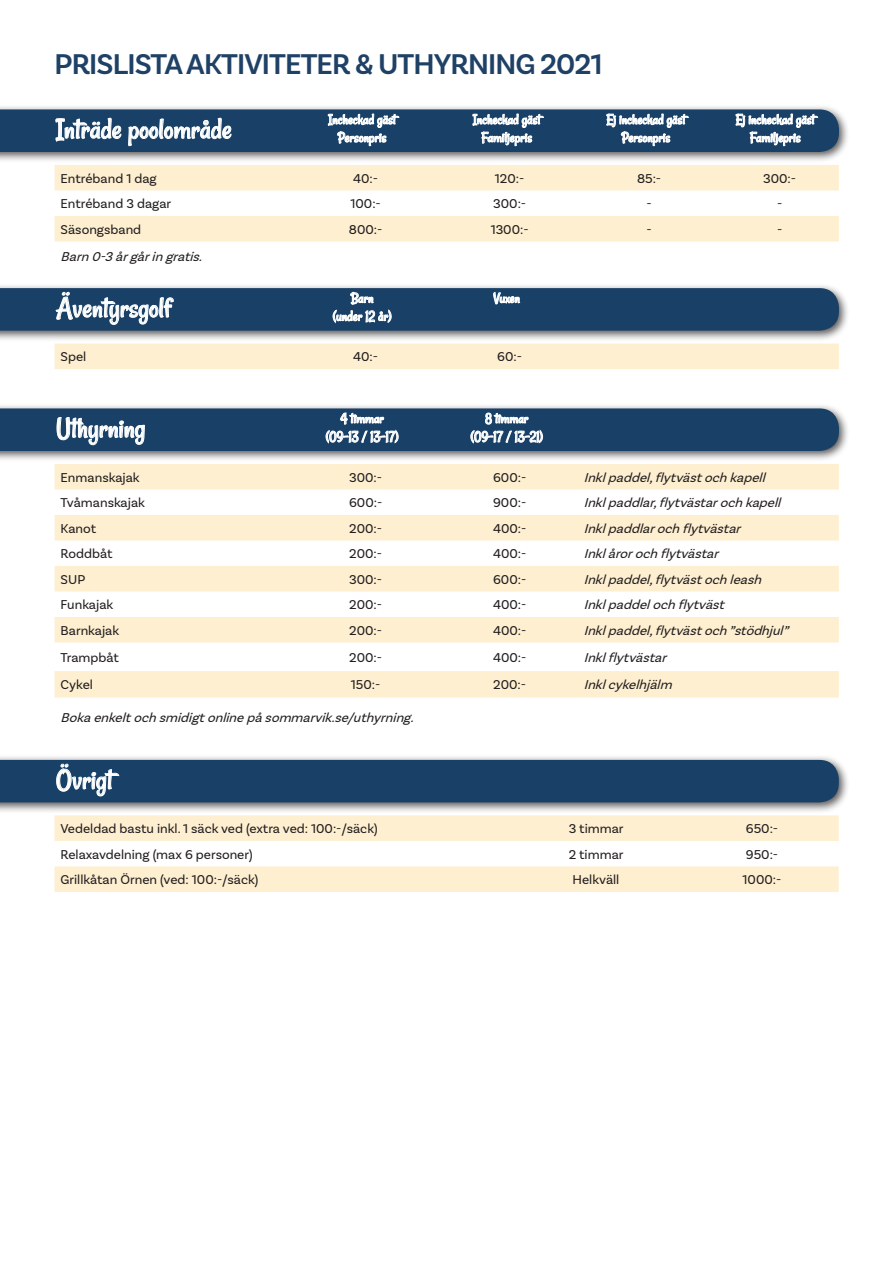
<style>
.page{position:relative;width:893px;height:1263px;background:#fff}
.page>*{position:absolute;margin:0;border:0;box-sizing:border-box;transform-origin:0 0}
.Rubrik{font:30px "Rancho";color:#fff}
.Rubrik-2{font:600 30px "Basic Sans";letter-spacing:-.03em;color:#1f4166}
.Rubrik-3{font:15px/18px "Rancho";color:#fff;text-align:center}
.Stuginfotext_svart{font:13.5px "Basic Sans";color:#231f20}
.Stuginfotext_svart-2{font:italic 13.5px "Basic Sans";color:#231f20}
</style>
<div class="page">
<svg style="left:55px;top:182px;width:784px;height:59px;fill:#feefd0"></svg>
<div style="left:0;top:104px;width:850px;height:59px;background:#231f20;opacity:.75"></div>
<svg style="left:0;top:109px;width:839px;height:73px;background:#80919f"></svg>
<div style="left:55px;top:344px;width:784px;height:25px;background:#feefd0"></div>
<div style="left:0;top:283px;width:850px;height:59px;background:#231f20;opacity:.75"></div>
<svg style="left:0;top:288px;width:839px;height:43px;background:#24496e"></svg>
<svg style="left:55px;top:464px;width:784px;height:234px;fill:#feefd0"></svg>
<div style="left:0;top:403px;width:850px;height:59px;background:#231f20;opacity:.75"></div>
<svg style="left:0;top:408px;width:839px;height:43px;background:#274c71"></svg>
<svg style="left:54px;top:815px;width:785px;height:77px;fill:#feefd0"></svg>
<div style="left:0;top:755px;width:850px;height:58px;background:#231f20;opacity:.75"></div>
<div style="left:0;top:760px;width:839px;height:42px;background:#194168"></div>
<p class="Rubrik-2" style="left:55px;top:46px;width:549px">PRISLISTA AKTIVITETER &amp; UTHYRNING 2021</p>
<p class="Rubrik-3" style="left:328px;top:111px;width:69px">Incheckad gäst<br>Personpris</p>
<p class="Rubrik-3" style="left:473px;top:111px;width:69px">Incheckad gäst<br>Familjepris</p>
<p class="Rubrik-3" style="left:606px;top:111px;width:80px">Ej incheckad gäst<br>Personpris</p>
<p class="Rubrik-3" style="left:736px;top:111px;width:80px">Ej incheckad gäst</p>
<p class="Rubrik" style="left:56px;top:111px;width:177px">Inträde poolområde</p>
<p class="Rubrik-3" style="left:750px;top:129px;width:52px">Familjepris</p>
<p class="Stuginfotext_svart" style="left:61px;top:170px;width:98px">Entréband 1 dag</p>
<p class="Stuginfotext_svart" style="left:353px;top:170px;width:26px">40:-</p>
<p class="Stuginfotext_svart" style="left:495px;top:170px;width:31px">120:-</p>
<p class="Stuginfotext_svart" style="left:637px;top:170px;width:26px">85:-</p>
<p class="Stuginfotext_svart" style="left:763px;top:170px;width:34px">300:-</p>
<p class="Stuginfotext_svart" style="left:61px;top:196px;width:112px">Entréband 3 dagar</p>
<p class="Stuginfotext_svart" style="left:350px;top:196px;width:32px">100:-</p>
<p class="Stuginfotext_svart" style="left:493px;top:196px;width:34px">300:-</p>
<p class="Stuginfotext_svart" style="left:646px;top:196px;width:7px">-</p>
<p class="Stuginfotext_svart" style="left:777px;top:196px;width:7px">-</p>
<p class="Stuginfotext_svart" style="left:61px;top:221px;width:82px">Säsongsband</p>
<p class="Stuginfotext_svart" style="left:349px;top:221px;width:35px">800:-</p>
<p class="Stuginfotext_svart" style="left:491px;top:221px;width:39px">1300:-</p>
<p class="Stuginfotext_svart" style="left:646px;top:221px;width:7px">-</p>
<p class="Stuginfotext_svart" style="left:777px;top:221px;width:7px">-</p>
<p class="Stuginfotext_svart-2" style="left:61px;top:248px;width:147px">Barn0-3årgåringratis.</p>
<p class="Rubrik" style="left:56px;top:290px;width:117px">Äventyrsgolf</p>
<p class="Rubrik-3" style="left:333px;top:289px;width:60px">Barn<br>(under 12 år)</p>
<p class="Rubrik-3" style="left:493px;top:289px;width:28px">Vuxen</p>
<p class="Stuginfotext_svart" style="left:61px;top:349px;width:27px">Spel</p>
<p class="Stuginfotext_svart" style="left:353px;top:349px;width:26px">40:-</p>
<p class="Stuginfotext_svart" style="left:497px;top:349px;width:26px">60:-</p>
<p class="Rubrik" style="left:56px;top:410px;width:91px">Uthyrning</p>
<p class="Rubrik-3" style="left:326px;top:410px;width:74px">4 timmar (09-13 / 13-17)</p>
<p class="Rubrik-3" style="left:485px;top:410px;width:45px">8 timmar</p>
<p class="Rubrik-3" style="left:471px;top:428px;width:74px">(09-17 / 13-21)</p>
<p class="Stuginfotext_svart" style="left:61px;top:469px;width:81px">Enmanskajak</p>
<p class="Stuginfotext_svart" style="left:349px;top:469px;width:34px">300:-</p>
<p class="Stuginfotext_svart" style="left:493px;top:469px;width:35px">600:-</p>
<p class="Stuginfotext_svart-2" style="left:584px;top:469px;width:187px">Inklpaddel,flytvästochkapell</p>
<p class="Stuginfotext_svart" style="left:61px;top:495px;width:86px">Tvåmanskajak</p>
<p class="Stuginfotext_svart" style="left:349px;top:495px;width:35px">600:-</p>
<p class="Stuginfotext_svart" style="left:493px;top:495px;width:35px">900:-</p>
<p class="Stuginfotext_svart-2" style="left:584px;top:495px;width:202px">Inklpaddlar,flytvästarochkapell</p>
<p class="Stuginfotext_svart" style="left:61px;top:520px;width:37px">Kanot</p>
<p class="Stuginfotext_svart" style="left:349px;top:520px;width:34px">200:-</p>
<p class="Stuginfotext_svart" style="left:493px;top:520px;width:35px">400:-</p>
<p class="Stuginfotext_svart-2" style="left:584px;top:520px;width:162px">Inklpaddlarochflytvästar</p>
<p class="Stuginfotext_svart" style="left:61px;top:546px;width:54px">Roddbåt</p>
<p class="Stuginfotext_svart" style="left:349px;top:546px;width:34px">200:-</p>
<p class="Stuginfotext_svart" style="left:493px;top:546px;width:35px">400:-</p>
<p class="Stuginfotext_svart-2" style="left:584px;top:546px;width:140px">Inklårorochflytvästar</p>
<p class="Stuginfotext_svart" style="left:61px;top:571px;width:26px">SUP</p>
<p class="Stuginfotext_svart" style="left:349px;top:571px;width:34px">300:-</p>
<p class="Stuginfotext_svart" style="left:493px;top:571px;width:35px">600:-</p>
<p class="Stuginfotext_svart-2" style="left:584px;top:571px;width:183px">Inklpaddel,flytvästochleash</p>
<p class="Stuginfotext_svart" style="left:61px;top:597px;width:54px">Funkajak</p>
<p class="Stuginfotext_svart" style="left:349px;top:597px;width:34px">200:-</p>
<p class="Stuginfotext_svart" style="left:493px;top:597px;width:35px">400:-</p>
<p class="Stuginfotext_svart-2" style="left:584px;top:597px;width:146px">Inklpaddelochflytväst</p>
<p class="Stuginfotext_svart" style="left:61px;top:622px;width:60px">Barnkajak</p>
<p class="Stuginfotext_svart" style="left:349px;top:622px;width:34px">200:-</p>
<p class="Stuginfotext_svart" style="left:493px;top:622px;width:35px">400:-</p>
<p class="Stuginfotext_svart-2" style="left:584px;top:622px;width:210px">Inklpaddel,flytvästoch”stödhjul”</p>
<p class="Stuginfotext_svart" style="left:61px;top:649px;width:60px">Trampbåt</p>
<p class="Stuginfotext_svart" style="left:349px;top:649px;width:34px">200:-</p>
<p class="Stuginfotext_svart" style="left:493px;top:649px;width:35px">400:-</p>
<p class="Stuginfotext_svart-2" style="left:584px;top:649px;width:88px">Inklflytvästar</p>
<p class="Stuginfotext_svart" style="left:61px;top:677px;width:34px">Cykel</p>
<p class="Stuginfotext_svart" style="left:351px;top:677px;width:31px">150:-</p>
<p class="Stuginfotext_svart" style="left:493px;top:677px;width:34px">200:-</p>
<p class="Stuginfotext_svart-2" style="left:584px;top:677px;width:94px">Inklcykelhjälm</p>
<p class="Stuginfotext_svart-2" style="left:61px;top:709px;width:359px">Bokaenkeltochsmidigtonlinepåsommarvik.se/uthyrning.</p>
<p class="Rubrik" style="left:56px;top:762px;width:59px">Övrigt</p>
<p class="Stuginfotext_svart" style="left:60px;top:821px;width:319px">Vedeldad bastu inkl. 1 säck ved (extra ved: 100:-/säck)</p>
<p class="Stuginfotext_svart" style="left:569px;top:821px;width:56px">3 timmar</p>
<p class="Stuginfotext_svart" style="left:746px;top:821px;width:34px">650:-</p>
<p class="Stuginfotext_svart" style="left:60px;top:846px;width:194px">Relaxavdelning (max 6 personer)</p>
<p class="Stuginfotext_svart" style="left:569px;top:846px;width:56px">2 timmar</p>
<p class="Stuginfotext_svart" style="left:746px;top:846px;width:34px">950:-</p>
<p class="Stuginfotext_svart" style="left:60px;top:872px;width:200px">Grillkåtan Örnen (ved: 100:-/säck)</p>
<p class="Stuginfotext_svart" style="left:573px;top:872px;width:48px">Helkväll</p>
<p class="Stuginfotext_svart" style="left:743px;top:872px;width:40px">1000:-</p>
</div>
